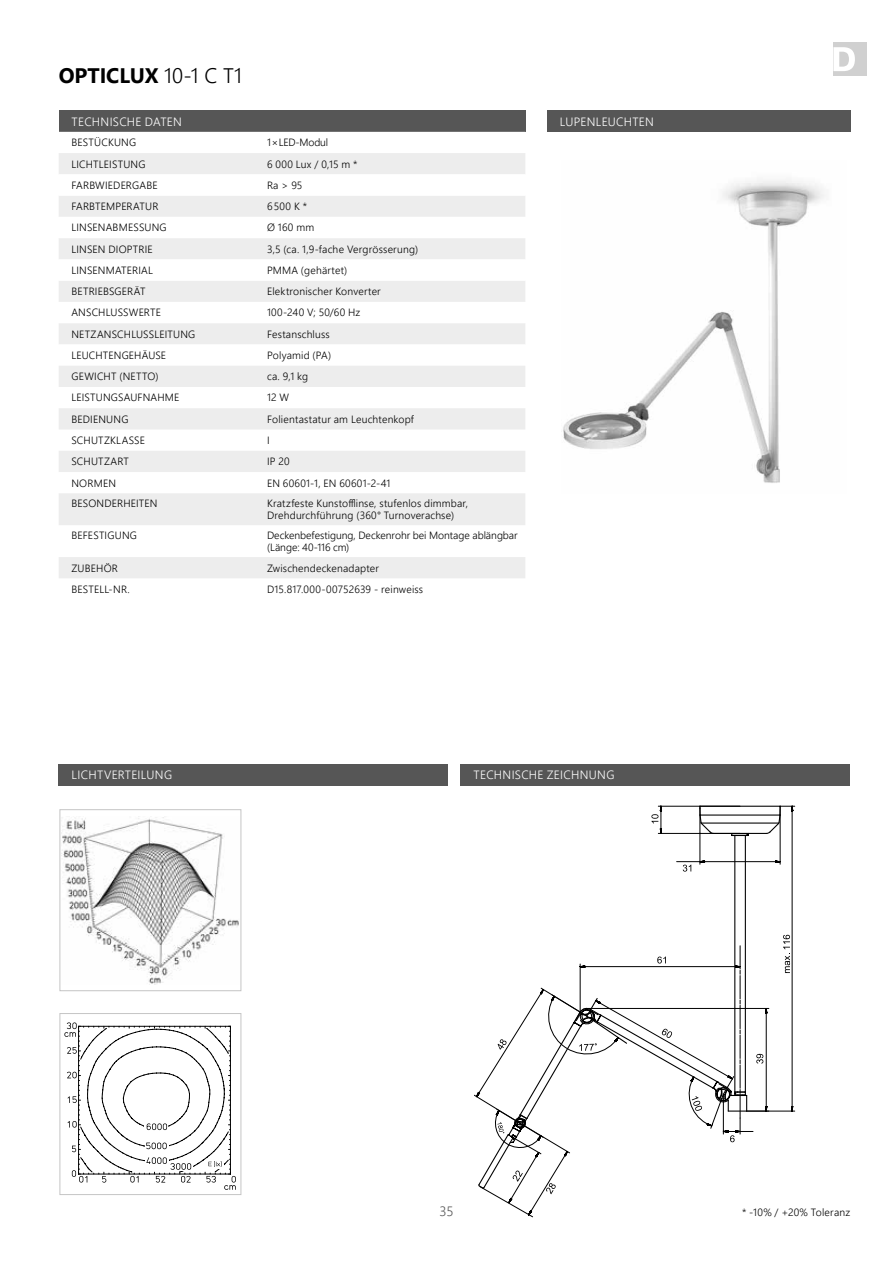
<style>
.page{position:relative;width:893px;height:1263px;background:#fff}
.page>*{position:absolute;margin:0;border:0;box-sizing:border-box;transform-origin:0 0}
.t1{font:700 21px "Segoe UI";letter-spacing:-.005em;color:#000}
.t2{font:300 13.5px "Segoe UI";color:#565656}
.t3{font:300 12px "Segoe UI";letter-spacing:.025em;color:#fff}
.t4{font:300 10.5px/12.6px "Segoe UI";letter-spacing:.015em;color:#000}
.t5{font:300 10.5px/12.6px "Segoe UI";letter-spacing:-.005em;color:#000}
.t6{font:300 10.5px "Segoe UI";letter-spacing:-.025em;color:#000}
.s1{font-weight:300}
</style>
<div class="page">
<div style="left:833px;top:43px;width:34px;height:33px;background:#d0d0d0"></div>
<svg style="left:833px;top:47px;width:22px;height:24px"></svg>
<img style="left:563px;top:180px;width:262px;height:303px">
<svg style="left:474px;top:806px;width:321px;height:411px"></svg>
<div style="left:60px;top:809px;width:181px;height:182px;background:#fff;border:1px solid #c5c5c5"></div>
<div style="left:60px;top:1013px;width:181px;height:182px;background:#fff;border:1px solid #c5c5c5"></div>
<svg style="left:64px;top:1022px;width:172px;height:168px"></svg>
<img style="left:62px;top:816px;width:177px;height:168px">
<div style="left:59px;top:111px;width:466px;height:21px;background:#565656"></div>
<div style="left:59px;top:153px;width:466px;height:21px;background:#ededed"></div>
<div style="left:59px;top:196px;width:466px;height:21px;background:#ededed"></div>
<svg style="left:59px;top:238px;width:466px;height:106px;fill:#ededed"></svg>
<svg style="left:59px;top:366px;width:466px;height:212px;fill:#ededed"></svg>
<div style="left:59px;top:764px;width:389px;height:22px;background:#565656"></div>
<div style="left:461px;top:764px;width:389px;height:22px;background:#565656"></div>
<div style="left:547px;top:111px;width:303px;height:21px;background:#565656"></div>
<h1 class="t1" style="left:59px;top:56px;width:185px">OPTICLUX <span class="s1">10-1 C T1</span></h1>
<p class="t3" style="left:72px;top:110px;width:112px">TECHNISCHE DATEN</p>
<p class="t4" style="left:71px;top:135px;width:66px">BESTÜCKUNG</p>
<p class="t6" style="left:267px;top:133px;width:62px">1×LED-Modul</p>
<p class="t4" style="left:71px;top:156px;width:76px">LICHTLEISTUNG</p>
<p class="t4" style="left:267px;top:156px;width:92px">6 000 Lux / 0,15 m *</p>
<p class="t4" style="left:71px;top:178px;width:88px">FARBWIEDERGABE</p>
<p class="t4" style="left:267px;top:178px;width:37px">Ra &gt; 95</p>
<p class="t4" style="left:71px;top:199px;width:88px">FARBTEMPERATUR</p>
<p class="t4" style="left:267px;top:199px;width:42px">6500 K *</p>
<p class="t4" style="left:71px;top:220px;width:97px">LINSENABMESSUNG</p>
<p class="t4" style="left:267px;top:220px;width:49px">Ø 160 mm</p>
<p class="t4" style="left:71px;top:242px;width:83px">LINSEN DIOPTRIE</p>
<p class="t4" style="left:267px;top:242px;width:153px">3,5 (ca. 1,9-fache Vergrösserung)</p>
<p class="t4" style="left:71px;top:263px;width:83px">LINSENMATERIAL</p>
<p class="t4" style="left:267px;top:263px;width:82px">PMMA (gehärtet)</p>
<p class="t4" style="left:71px;top:284px;width:76px">BETRIEBSGERÄT</p>
<p class="t4" style="left:267px;top:284px;width:115px">Elektronischer Konverter</p>
<p class="t4" style="left:71px;top:305px;width:91px">ANSCHLUSSWERTE</p>
<p class="t4" style="left:267px;top:305px;width:95px">100-240 V; 50/60 Hz</p>
<p class="t4" style="left:71px;top:327px;width:125px">NETZANSCHLUSSLEITUNG</p>
<p class="t4" style="left:267px;top:327px;width:64px">Festanschluss</p>
<p class="t4" style="left:71px;top:348px;width:96px">LEUCHTENGEHÄUSE</p>
<p class="t4" style="left:267px;top:348px;width:66px">Polyamid (PA)</p>
<p class="t4" style="left:71px;top:369px;width:88px">GEWICHT (NETTO)</p>
<p class="t4" style="left:267px;top:369px;width:43px">ca. 9,1 kg</p>
<p class="t4" style="left:71px;top:390px;width:110px">LEISTUNGSAUFNAHME</p>
<p class="t4" style="left:267px;top:390px;width:24px">12 W</p>
<p class="t4" style="left:71px;top:412px;width:59px">BEDIENUNG</p>
<p class="t4" style="left:267px;top:412px;width:148px">Folientastatur am Leuchtenkopf</p>
<p class="t4" style="left:71px;top:433px;width:75px">SCHUTZKLASSE</p>
<p class="t4" style="left:267px;top:433px;width:4px">I</p>
<p class="t4" style="left:71px;top:454px;width:59px">SCHUTZART</p>
<p class="t4" style="left:267px;top:454px;width:24px">IP 20</p>
<p class="t4" style="left:71px;top:475px;width:46px">NORMEN</p>
<p class="t4" style="left:267px;top:475px;width:125px">EN 60601-1, EN 60601-2-41</p>
<p class="t4" style="left:71px;top:496px;width:88px">BESONDERHEITEN</p>
<p class="t4" style="left:267px;top:496px;width:203px">Kratzfeste Kunstofflinse, stufenlos dimmbar,<br>Drehdurchführung (360° Turnoverachse)</p>
<p class="t4" style="left:71px;top:528px;width:67px">BEFESTIGUNG</p>
<p class="t5" style="left:267px;top:528px;width:252px">Deckenbefestigung, Deckenrohr bei Montage ablängbar (Länge: 40-116 cm)</p>
<p class="t4" style="left:71px;top:560px;width:48px">ZUBEHÖR</p>
<p class="t4" style="left:267px;top:560px;width:113px">Zwischendeckenadapter</p>
<p class="t4" style="left:71px;top:582px;width:60px">BESTELL-NR.</p>
<p class="t4" style="left:267px;top:582px;width:158px">D15.817.000-00752639 - reinweiss</p>
<p class="t3" style="left:560px;top:110px;width:96px">LUPENLEUCHTEN</p>
<p class="t3" style="left:72px;top:764px;width:102px">LICHTVERTEILUNG</p>
<p class="t3" style="left:474px;top:764px;width:142px">TECHNISCHE ZEICHNUNG</p>
<p class="t2" style="left:439px;top:1199px;width:15px">35</p>
<p class="t4" style="left:742px;top:1205px;width:110px">* -10% / +20% Toleranz</p>
</div>
